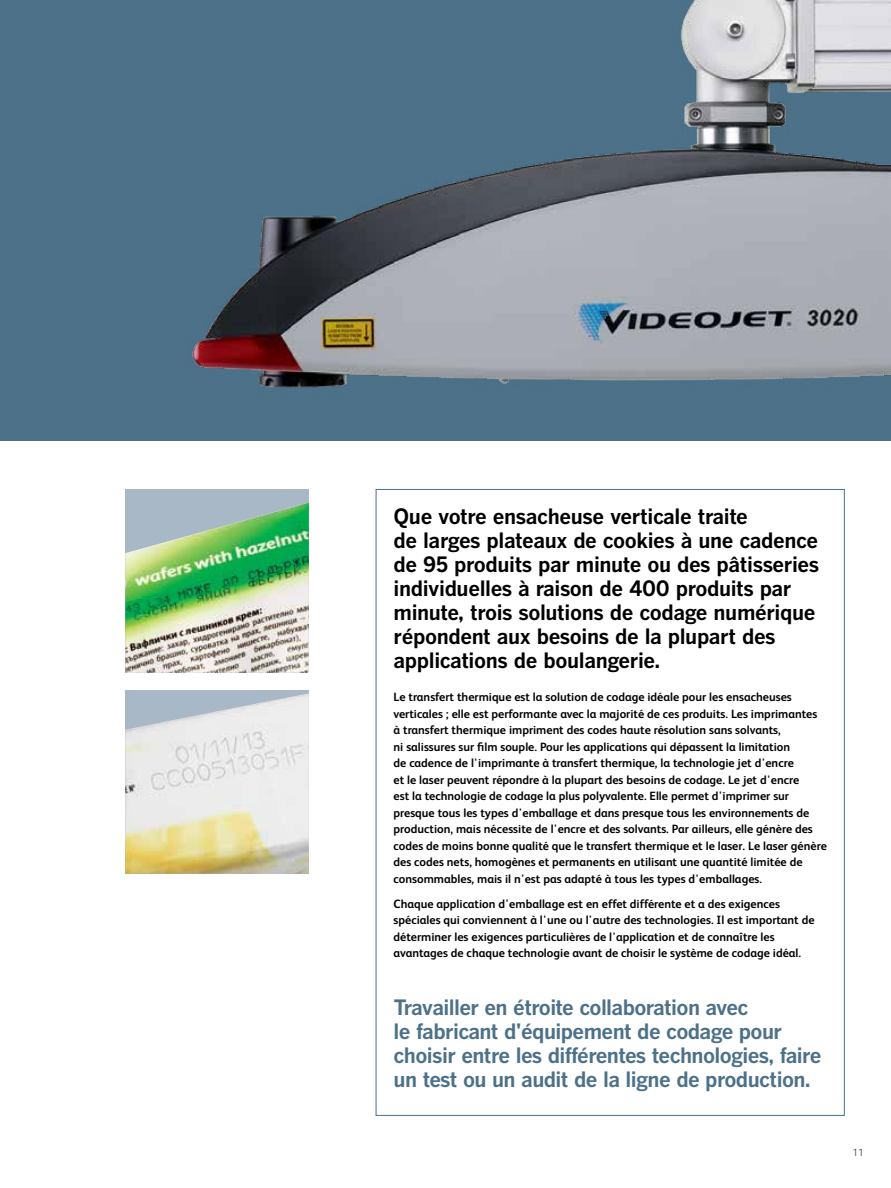
<style>
.page{position:relative;width:891px;height:1188px;background:#fff}
.page>*{position:absolute;margin:0;border:0;box-sizing:border-box;transform-origin:0 0}
.t1{font:21px/24px "Benton Got Bol";letter-spacing:-.02em;color:#000}
.t2{font:21px/24px "Benton Got Bol";letter-spacing:-.03em;color:#4c7189}
.t3{font:700 12px/16.5px "FS Albert";color:#000}
.t4{font:300 10.5px "FS Albert";color:#414042}
</style>
<div class="page">
<div style="left:0;top:0;width:891px;height:441px;background:#4c7189"></div>
<img style="left:192px;top:0;width:699px;height:388px">
<div style="left:125px;top:489px;width:184px;height:184px;background:#a9b8c7"></div>
<img style="left:125px;top:502px;width:184px;height:171px">
<div style="left:125px;top:690px;width:184px;height:184px;background:#a9b8c7"></div>
<img style="left:125px;top:694px;width:184px;height:180px">
<p class="t1" style="left:394px;top:503px;width:427px">Que votre ensacheuse verticale traite<br>de larges plateaux de cookies à une cadence de 95 produits par minute ou des pâtisseries individuelles à raison de 400 produits par minute, trois solutions de codage numérique répondent aux besoins de la plupart des applications de boulangerie.</p>
<p class="t3" style="left:394px;top:689px;width:435px">Le transfert thermique est la solution de codage idéale pour les ensacheuses verticales ; elle est performante avec la majorité de ces produits. Les imprimantes à transfert thermique impriment des codes haute résolution sans solvants,<br>ni salissures sur film souple. Pour les applications qui dépassent la limitation<br>de cadence de l'imprimante à transfert thermique, la technologie jet d'encre<br>et le laser peuvent répondre à la plupart des besoins de codage. Le jet d'encre<br>est la technologie de codage la plus polyvalente. Elle permet d'imprimer sur presque tous les types d'emballage et dans presque tous les environnements de production, mais nécessite de l'encre et des solvants. Par ailleurs, elle génère des codes de moins bonne qualité que le transfert thermique et le laser. Le laser génère des codes nets, homogènes et permanents en utilisant une quantité limitée de consommables, mais il n'est pas adapté à tous les types d'emballages.</p>
<p class="t3" style="left:394px;top:895px;width:423px">Chaque application d'emballage est en effet différente et a des exigences spéciales qui conviennent à l'une ou l'autre des technologies. Il est important de déterminer les exigences particulières de l'application et de connaître les avantages de chaque technologie avant de choisir le système de codage idéal.</p>
<h1 class="t2" style="left:394px;top:994px;width:429px">Travailler en étroite collaboration avec<br>le fabricant d'équipement de codage pour choisir entre les différentes technologies, faire un test ou un audit de la ligne de production.</h1>
<p class="t4" style="left:853px;top:1147px;width:13px">11</p>
</div>
